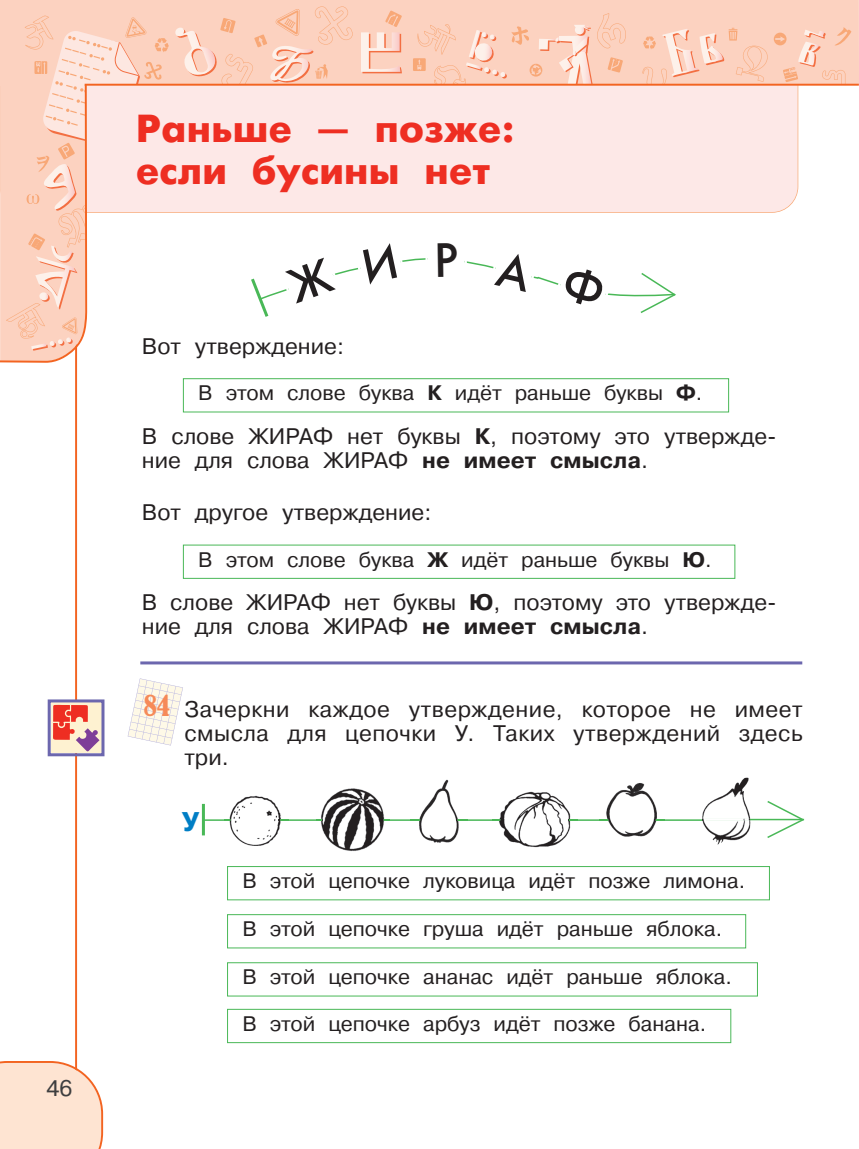
<style>
.page{position:relative;width:859px;height:1149px;background:#fff}
.page>*{position:absolute;margin:0;border:0;box-sizing:border-box;transform-origin:0 0}
.t1{font:700 39px/42px "Futuris C";letter-spacing:.01em;color:#ee2e22}
.t2{font:condensed 27px "Bernard";color:#f68a58}
.t3{font:27px "Pragmatica Bold AC";color:#007ec5}
.t4{font:22.5px/24px "Pragmatica Book AC";color:#231f20}
.t5{font:22.5px "Pragmatica Book AC";color:#3e3e3f}
.t6{font:21px "Pragmatica Book AC";color:#231f20}
.s1{font-family:"Pragmatica Bold AC"}
</style>
<div class="page">
<hr style="left:75px;top:42px;width:2px;height:1038px;background:#f36421">
<div style="left:169px;top:86px;width:629px;height:127px;background:#fde8e7"></div>
<div style="left:0;top:0;width:859px;height:85px;background:#fcd2c0"></div>
<div style="left:774px;top:33px;width:12px;height:12px;background:#f8a877;border-radius:50%"></div>
<svg style="left:385px;top:10px;width:17px;height:17px"></svg>
<svg style="left:176px;top:6px;width:177px;height:78px"></svg>
<svg style="left:362px;top:34px;width:40px;height:39px"></svg>
<svg style="left:642px;top:28px;width:126px;height:56px"></svg>
<img style="left:175px;top:27px;width:42px;height:49px">
<img style="left:270px;top:45px;width:42px;height:36px">
<img style="left:361px;top:32px;width:39px;height:40px">
<svg style="left:413px;top:13px;width:214px;height:71px"></svg>
<img style="left:574px;top:36px;width:14px;height:17px">
<img style="left:699px;top:33px;width:24px;height:31px">
<img style="left:662px;top:29px;width:36px;height:47px">
<svg style="left:775px;top:28px;width:76px;height:56px"></svg>
<img style="left:804px;top:30px;width:20px;height:7px">
<img style="left:798px;top:42px;width:21px;height:23px">
<svg style="left:0;top:15px;width:169px;height:348px"></svg>
<hr style="left:85px;top:84px;width:774px;height:2px;background:#f36421">
<svg style="left:0;top:1060px;width:103px;height:88px;background:#fde1ce"></svg>
<hr style="left:705px;top:818px;width:99px;height:2px;background:#49b857">
<hr style="left:654px;top:819px;width:52px;height:1px;background:#49b857">
<hr style="left:568px;top:819px;width:41px;height:1px;background:#49b857">
<hr style="left:457px;top:819px;width:46px;height:1px;background:#49b857">
<hr style="left:383px;top:819px;width:37px;height:1px;background:#49b857">
<hr style="left:279px;top:819px;width:43px;height:1px;background:#49b857">
<svg style="left:766px;top:801px;width:39px;height:37px"></svg>
<hr style="left:202px;top:803px;width:3px;height:32px;background:#49b857">
<img style="left:224px;top:795px;width:64px;height:51px">
<svg style="left:205px;top:819px;width:25px;height:1px"></svg>
<img style="left:317px;top:788px;width:72px;height:63px">
<img style="left:410px;top:779px;width:58px;height:64px">
<img style="left:493px;top:791px;width:85px;height:57px">
<img style="left:599px;top:783px;width:65px;height:54px">
<img style="left:702px;top:777px;width:48px;height:67px">
<img style="left:705px;top:818px;width:45px;height:2px">
<svg style="left:128px;top:678px;width:55px;height:67px"></svg>
<div style="left:183px;top:378px;width:546px;height:34px;border:1px solid #49b857"></div>
<div style="left:227px;top:962px;width:531px;height:34px;border:1px solid #49b857"></div>
<div style="left:227px;top:1008px;width:504px;height:34px;border:1px solid #49b857"></div>
<div style="left:227px;top:865px;width:543px;height:34px;border:1px solid #49b857"></div>
<div style="left:227px;top:914px;width:519px;height:34px;border:1px solid #49b857"></div>
<div style="left:51px;top:702px;width:50px;height:51px;background:#fef2d1"></div>
<svg style="left:53px;top:704px;width:46px;height:47px"></svg>
<div style="left:48px;top:699px;width:56px;height:57px;border:3px solid #6c67ae"></div>
<hr style="left:140px;top:661px;width:662px;height:3px;background:#6c67ae">
<svg style="left:251px;top:258px;width:425px;height:59px"></svg>
<p class="t5" style="left:47px;top:1079px;width:28px">46</p>
<h1 class="t1" style="left:136px;top:111px;width:380px">Раньше — позже: если бусины нет</h1>
<p class="t4" style="left:142px;top:336px;width:204px">Вот утверждение:</p>
<p class="t6" style="left:198px;top:385px;width:506px">В этом слове буква <span class="s1">К</span> идёт раньше буквы <span class="s1">Ф</span>.</p>
<p class="t4" style="left:142px;top:426px;width:636px">В сло ве ЖИРАФ нет бук вы <span class="s1">К</span>, по это му это ут верж де - ние для слова ЖИРАФ <span class="s1">не име ет смыс ла</span>.</p>
<p class="t4" style="left:142px;top:502px;width:291px">Вот другое утверждение:</p>
<p class="t6" style="left:198px;top:552px;width:515px">В этом слове буква <span class="s1">Ж</span> идёт раньше буквы <span class="s1">Ю</span>.</p>
<p class="t4" style="left:142px;top:592px;width:636px">В сло ве ЖИРАФ нет бук вы <span class="s1">Ю</span>, по это му это ут верж де - ние для слова ЖИРАФ <span class="s1">не име ет смыс ла</span>.</p>
<p class="t2" style="left:144px;top:691px;width:28px">84</p>
<p class="t4" style="left:184px;top:698px;width:620px;text-align:justify">Зачерк ни каждое ут верж де ние, ко то рое не име ет смысла для це поч ки У. Таких утверждений здесь три.</p>
<p class="t3" style="left:182px;top:811px;width:19px">У</p>
<p class="t6" style="left:242px;top:873px;width:504px">В этой цепочке луковица идёт позже лимона.</p>
<p class="t6" style="left:242px;top:921px;width:481px">В этой цепочке груша идёт раньше яблока.</p>
<p class="t6" style="left:242px;top:969px;width:491px">В этой цепочке ананас идёт раньше яблока.</p>
<p class="t6" style="left:242px;top:1015px;width:465px">В этой цепочке арбуз идёт позже банана.</p>
</div>
